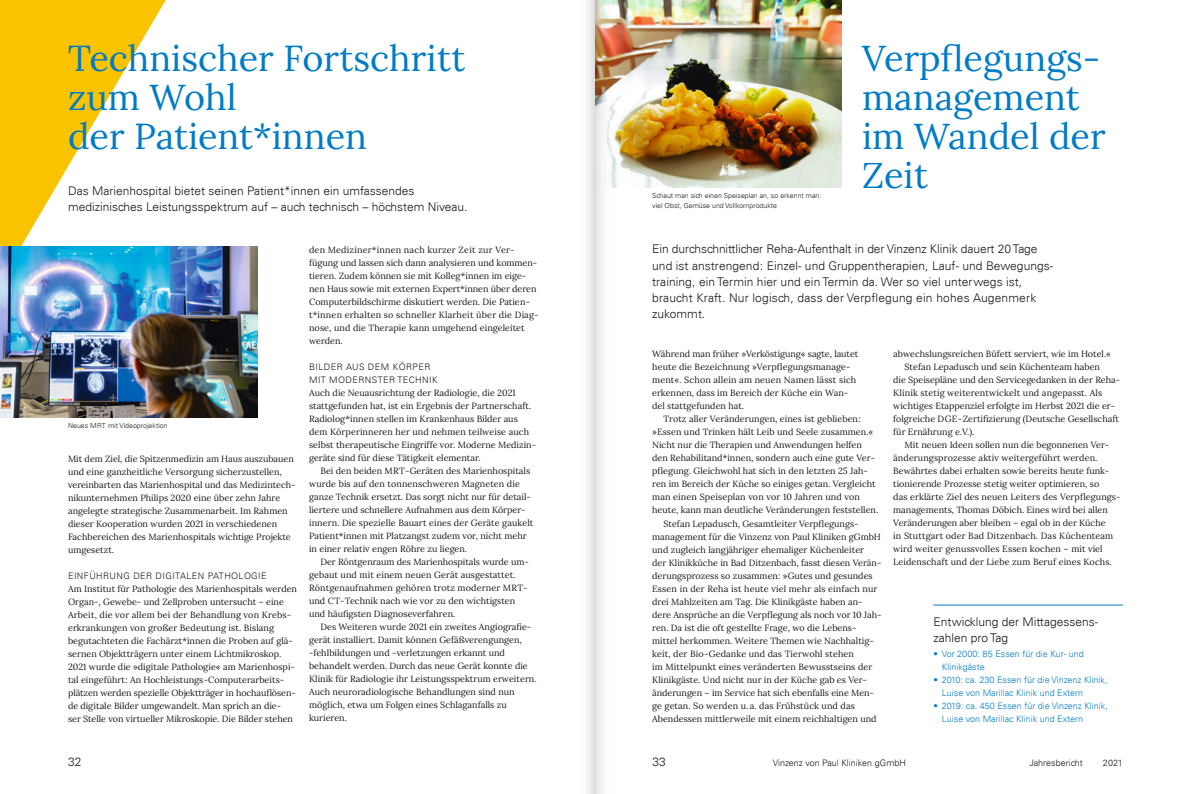
<style>
.page{position:relative;width:1191px;height:794px;background:#fff}
.page>*{position:absolute;margin:0;border:0;box-sizing:border-box;transform-origin:0 0}
.t1{font:36px/39px "Lora";color:#007bc5}
.t2{font:300 12px/16.2px "Univers LT";color:#1b1917}
.t3{font:9px/13px "Lora";color:#1b1917}
.t4{font:300 9px/13px "Univers LT";color:#007bc5}
.t5{font:300 9px/13px "Univers LT";letter-spacing:.05em;color:#1b1917}
.t6{font:300 9px "Univers LT";color:#1b1917}
.t7{font:300 7px/9.8px "Univers LT";color:#1b1917}
</style>
<div class="page">
<svg style="left:0;top:0;width:193px;height:247px"></svg>
<img style="left:0;top:247px;width:257px;height:170px">
<img style="left:618px;top:0;width:223px;height:188px">
<hr style="left:933px;top:604px;width:190px;height:1px;background:#007bc5">
<svg style="left:588px;top:0;width:30px;height:794px"></svg>
<h1 class="t1" style="left:68px;top:36px;width:399px">Technischer Fortschritt zum Wohl<br>der Patient*innen</h1>
<h2 class="t2" style="left:68px;top:183px;width:401px">Das Marienhospital bietet seinen Patient*innen ein umfassendes medizinisches Leistungsspektrum auf – auch technisch – höchstem Niveau.</h2>
<p class="t7" style="left:68px;top:420px;width:101px">Neues MRT mit Videoprojektion</p>
<p class="t3" style="left:68px;top:451px;width:229px">Mit dem Ziel, die Spitzenmedizin am Haus auszubauen und eine ganzheitliche Versorgung sicherzustellen, vereinbarten das Marienhospital und das Medizintech&shy;nikunternehmen Philips 2020 eine über zehn Jahre angelegte strategische Zusammenarbeit. Im Rahmen dieser Kooperation wurden 2021 in verschiedenen Fachbereichen des Marienhospitals wichtige Projekte umgesetzt.</p>
<p class="t5" style="left:68px;top:569px;width:200px">EINFÜHRUNG DER DIGITALEN PATHOLOGIE</p>
<p class="t3" style="left:68px;top:581px;width:230px">Am Institut für Pathologie des Marienhospitals werden Organ-, Gewebe- und Zellproben untersucht – eine Arbeit, die vor allem bei der Behandlung von Krebs&shy;erkrankungen von großer Bedeutung ist. Bislang begutachteten die Fachärzt*innen die Proben auf glä&shy;sernen Objektträgern unter einem Lichtmikroskop.<br>2021 wurde die »digitale Pathologie« am Marienhospi&shy;tal eingeführt: An Hochleistungs-Computerarbeits&shy;plätzen werden spezielle Objektträger in hochauflösen&shy;de digitale Bilder umgewandelt. Man sprich an die-<br>ser Stelle von virtueller Mikroskopie. Die Bilder stehen</p>
<p class="t3" style="left:309px;top:243px;width:231px">den Mediziner*innen nach kurzer Zeit zur Ver&shy;fügung und lassen sich dann analysieren und kommen&shy;tieren. Zudem können sie mit Kolleg*innen im eige&shy;nen Haus sowie mit externen Expert*innen über deren Computerbildschirme diskutiert werden. Die Patien&shy;t*innen erhalten so schneller Klarheit über die Diag&shy;nose, und die Therapie kann umgehend eingeleitet werden.</p>
<p class="t5" style="left:309px;top:361px;width:130px">BILDER AUS DEM KÖRPER<br>MIT MODERNSTER TECHNIK</p>
<p class="t3" style="left:309px;top:386px;width:228px">Auch die Neuausrichtung der Radiologie, die 2021 stattgefunden hat, ist ein Ergebnis der Partnerschaft.<br>Radiolog*innen stellen im Krankenhaus Bilder aus dem Körperinneren her und nehmen teilweise auch selbst therapeutische Eingriffe vor. Moderne Medizin&shy;geräte sind für diese Tätigkeit elementar.</p>
<p class="t3" style="left:309px;top:464px;width:226px;text-indent:11px">Bei den beiden MRT-Geräten des Marienhospitals wurde bis auf den tonnenschweren Magneten die ganze Technik ersetzt. Das sorgt nicht nur für detail&shy;liertere und schnellere Aufnahmen aus dem Körper&shy;innern. Die spezielle Bauart eines der Geräte gaukelt Patient*innen mit Platzangst zudem vor, nicht mehr in einer relativ engen Röhre zu liegen.</p>
<p class="t3" style="left:309px;top:555px;width:221px;text-indent:11px">Der Röntgenraum des Marienhospitals wurde um&shy;gebaut und mit einem neuen Gerät ausgestattet.<br>Röntgenaufnahmen gehören trotz moderner MRT&shy;und CT-Technik nach wie vor zu den wichtigsten und häufigsten Diagnoseverfahren.</p>
<p class="t3" style="left:309px;top:620px;width:229px;text-indent:11px">Des Weiteren wurde 2021 ein zweites Angiografie&shy;gerät installiert. Damit können Gefäßverengungen, -fehlbildungen und -verletzungen erkannt und behandelt werden. Durch das neue Gerät konnte die Klinik für Radiologie ihr Leistungsspektrum erweitern.<br>Auch neuroradiologische Behandlungen sind nun möglich, etwa um Folgen eines Schlaganfalls zu kurieren.</p>
<p class="t7" style="left:652px;top:191px;width:171px">Schaut man sich einen Speiseplan an, so erkennt man: viel Obst, Gemüse und Vollkornprodukte</p>
<h1 class="t1" style="left:862px;top:36px;width:245px">Verpflegungs&shy;management im Wandel der<br>Zeit</h1>
<p class="t2" style="left:652px;top:241px;width:402px">Ein durchschnittlicher Reha-Aufenthalt in der Vinzenz Klinik dauert 20 Tage und ist anstrengend: Einzel- und Gruppentherapien, Lauf- und Bewegungs&shy;training, ein Termin hier und ein Termin da. Wer so viel unterwegs ist, braucht Kraft. Nur logisch, dass der Verpflegung ein hohes Augenmerk zukommt.</p>
<p class="t3" style="left:652px;top:347px;width:208px">Während man früher »Verköstigung« sagte, lautet heute die Bezeichnung »Verpflegungsmanage&shy;ment«. Schon allein am neuen Namen lässt sich erkennen, dass im Bereich der Küche ein Wan&shy;del stattgefunden hat.</p>
<p class="t3" style="left:663px;top:412px;width:199px">Trotz aller Veränderungen, eines ist geblieben:</p>
<p class="t3" style="left:652px;top:425px;width:223px">»Essen und Trinken hält Leib und Seele zusammen.«</p>
<p class="t3" style="left:652px;top:438px;width:211px">Nicht nur die Therapien und Anwendungen helfen</p>
<p class="t3" style="left:652px;top:451px;width:224px">den Rehabilitand*innen, sondern auch eine gute Ver-</p>
<p class="t3" style="left:652px;top:464px;width:217px">pflegung. Gleichwohl hat sich in den letzten 25 Jah-</p>
<p class="t3" style="left:652px;top:477px;width:225px">ren im Bereich der Küche so einiges getan. Vergleicht</p>
<p class="t3" style="left:652px;top:490px;width:209px">man einen Speiseplan von vor 10 Jahren und von</p>
<p class="t3" style="left:652px;top:503px;width:227px">heute, kann man deutliche Veränderungen feststellen.</p>
<p class="t3" style="left:663px;top:516px;width:196px">Stefan Lepadusch, Gesamtleiter Verpflegungs-</p>
<p class="t3" style="left:652px;top:529px;width:230px">management für die Vinzenz von Paul Kliniken gGmbH</p>
<p class="t3" style="left:652px;top:542px;width:213px">und zugleich langjähriger ehemaliger Küchenleiter</p>
<p class="t3" style="left:652px;top:555px;width:231px">der Klinikküche in Bad Ditzenbach, fasst diesen Verän-</p>
<p class="t3" style="left:652px;top:568px;width:222px">derungsprozess so zusammen: »Gutes und gesundes</p>
<p class="t3" style="left:652px;top:581px;width:227px">Essen in der Reha ist heute viel mehr als einfach nur</p>
<p class="t3" style="left:652px;top:594px;width:212px">drei Mahlzeiten am Tag. Die Klinikgäste haben an-</p>
<p class="t3" style="left:652px;top:607px;width:231px">dere Ansprüche an die Verpflegung als noch vor 10 Jah-</p>
<p class="t3" style="left:652px;top:620px;width:206px">ren. Da ist die oft gestellte Frage, wo die Lebens-</p>
<p class="t3" style="left:652px;top:633px;width:223px">mittel herkommen. Weitere Themen wie Nachhaltig-</p>
<p class="t3" style="left:652px;top:646px;width:203px">keit, der Bio-Gedanke und das Tierwohl stehen</p>
<p class="t3" style="left:652px;top:659px;width:222px">im Mittelpunkt eines veränderten Bewusstseins der</p>
<p class="t3" style="left:652px;top:672px;width:216px">Klinikgäste. Und nicht nur in der Küche gab es Ver-</p>
<p class="t3" style="left:652px;top:685px;width:223px">änderungen – im Service hat sich ebenfalls eine Men-</p>
<p class="t3" style="left:652px;top:698px;width:204px">ge getan. So werden u. a. das Frühstück und das</p>
<p class="t3" style="left:652px;top:711px;width:226px">Abendessen mittlerweile mit einem reichhaltigen und</p>
<p class="t3" style="left:893px;top:347px;width:219px">abwechslungsreichen Büfett serviert, wie im Hotel.«</p>
<p class="t3" style="left:904px;top:360px;width:197px">Stefan Lepadusch und sein Küchenteam haben</p>
<p class="t3" style="left:893px;top:373px;width:228px">die Speisepläne und den Servicegedanken in der Reha-</p>
<p class="t3" style="left:893px;top:386px;width:210px">Klinik stetig weiterentwickelt und angepasst. Als</p>
<p class="t3" style="left:893px;top:399px;width:223px">wichtiges Etappenziel erfolgte im Herbst 2021 die er-</p>
<p class="t3" style="left:893px;top:412px;width:227px">folgreiche DGE-Zertifizierung (Deutsche Gesellschaft</p>
<p class="t3" style="left:893px;top:425px;width:83px">für Ernährung e.V.).</p>
<p class="t3" style="left:904px;top:438px;width:206px">Mit neuen Ideen sollen nun die begonnenen Ver-</p>
<p class="t3" style="left:893px;top:451px;width:206px">änderungsprozesse aktiv weitergeführt werden.</p>
<p class="t3" style="left:893px;top:464px;width:218px">Bewährtes dabei erhalten sowie bereits heute funk-</p>
<p class="t3" style="left:893px;top:477px;width:207px">tionierende Prozesse stetig weiter optimieren, so</p>
<p class="t3" style="left:893px;top:490px;width:229px">das erklärte Ziel des neuen Leiters des Verpflegungs-</p>
<p class="t3" style="left:893px;top:503px;width:216px">managements, Thomas Döbich. Eines wird bei allen</p>
<p class="t3" style="left:893px;top:516px;width:214px">Veränderungen aber bleiben – egal ob in der Küche</p>
<p class="t3" style="left:893px;top:529px;width:222px">in Stuttgart oder Bad Ditzenbach. Das Küchenteam</p>
<p class="t3" style="left:893px;top:542px;width:211px">wird weiter genussvolles Essen kochen – mit viel</p>
<p class="t3" style="left:893px;top:555px;width:220px">Leidenschaft und der Liebe zum Beruf eines Kochs.</p>
<h2 class="t2" style="left:933px;top:614px;width:166px">Entwicklung der Mittagessens&shy;zahlen pro Tag</h2>
<p class="t4" style="left:942px;top:647px;width:143px;text-indent:-9px">• Vor 2000: 85 Essen für die Kur- und<br>Klinikgäste</p>
<p class="t4" style="left:942px;top:673px;width:167px;text-indent:-9px">• 2010: ca. 230 Essen für die Vinzenz Klinik,<br>Luise von Marillac Klinik und Extern</p>
<p class="t4" style="left:942px;top:699px;width:167px;text-indent:-9px">• 2019: ca. 450 Essen für die Vinzenz Klinik,<br>Luise von Marillac Klinik und Extern</p>
<h2 class="t2" style="left:68px;top:753px;width:15px">32</h2>
<h2 class="t2" style="left:652px;top:753px;width:15px">33</h2>
<p class="t6" style="left:772px;top:757px;width:135px">Vinzenz von Paul Kliniken gGmbH</p>
<p class="t6" style="left:1029px;top:757px;width:55px">Jahresbericht</p>
<p class="t5" style="left:1102px;top:756px;width:22px">2021</p>
</div>
